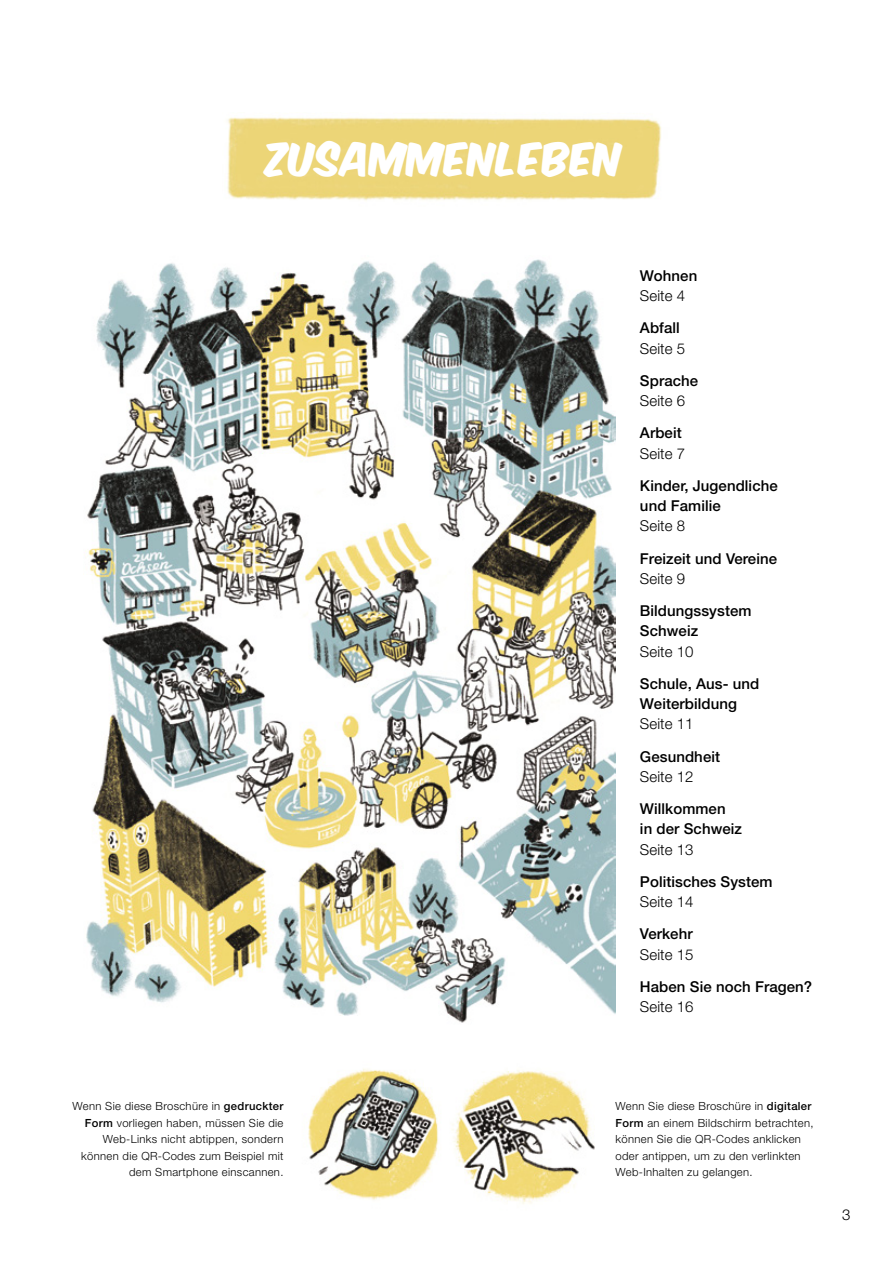
<style>
.page{position:relative;width:893px;height:1263px;background:#fff}
.page>*{position:absolute;margin:0;border:0;box-sizing:border-box;transform-origin:0 0}
.t1{font:39px "Komika Axis";letter-spacing:.03em;color:#fff}
.t2{font:500 15px/20.2px "Helvetica Neue LT Std";letter-spacing:.005em;color:#000}
.t3{font:300 15px "Helvetica Neue LT Std";letter-spacing:.005em;color:#000}
.t4{font:300 11.25px/16.5px "Helvetica Neue LT Std";letter-spacing:.03em;color:#000;text-align:right}
.s1{font-weight:500}
</style>
<div class="page">
<img style="left:85px;top:259px;width:530px;height:764px">
<img style="left:227px;top:117px;width:434px;height:84px">
<img style="left:308px;top:1068px;width:130px;height:132px">
<img style="left:452px;top:1071px;width:143px;height:133px">
<h1 class="t1" style="left:266px;top:140px;width:357px">ZUSAMMENLEBEN</h1>
<h2 class="t2" style="left:640px;top:265px;width:59px">Wohnen</h2>
<h2 class="t3" style="left:640px;top:286px;width:47px">Seite 4</h2>
<h2 class="t2" style="left:640px;top:318px;width:41px">Abfall</h2>
<h2 class="t3" style="left:640px;top:339px;width:47px">Seite 5</h2>
<h2 class="t2" style="left:640px;top:370px;width:60px">Sprache</h2>
<h2 class="t3" style="left:640px;top:391px;width:47px">Seite 6</h2>
<h2 class="t2" style="left:640px;top:423px;width:43px">Arbeit</h2>
<h2 class="t3" style="left:640px;top:444px;width:47px">Seite 7</h2>
<h2 class="t2" style="left:640px;top:475px;width:139px">Kinder, Jugendliche und Familie</h2>
<h2 class="t3" style="left:640px;top:517px;width:47px">Seite 8</h2>
<h2 class="t2" style="left:640px;top:548px;width:139px">Freizeit und Vereine</h2>
<h2 class="t3" style="left:640px;top:569px;width:47px">Seite 9</h2>
<h2 class="t2" style="left:640px;top:600px;width:113px">Bildungssystem<br>Schweiz</h2>
<h2 class="t3" style="left:640px;top:642px;width:55px">Seite 10</h2>
<h2 class="t2" style="left:640px;top:673px;width:121px">Schule, Aus- und<br>Weiterbildung</h2>
<h2 class="t3" style="left:640px;top:715px;width:55px">Seite 11</h2>
<h2 class="t2" style="left:640px;top:746px;width:82px">Gesundheit</h2>
<h2 class="t3" style="left:640px;top:767px;width:55px">Seite 12</h2>
<h2 class="t2" style="left:640px;top:798px;width:104px">Willkommen<br>in der Schweiz</h2>
<h2 class="t3" style="left:640px;top:840px;width:55px">Seite 13</h2>
<h2 class="t2" style="left:640px;top:871px;width:134px">Politisches System</h2>
<h2 class="t3" style="left:640px;top:892px;width:55px">Seite 14</h2>
<h2 class="t2" style="left:640px;top:924px;width:54px">Verkehr</h2>
<h2 class="t3" style="left:640px;top:945px;width:55px">Seite 15</h2>
<h2 class="t2" style="left:640px;top:976px;width:174px">Haben Sie noch Fragen?</h2>
<h2 class="t3" style="left:640px;top:997px;width:55px">Seite 16</h2>
<p class="t4" style="left:73px;top:1098px;width:212px">Wenn Sie diese Broschüre in <span class="s1">gedruckter Form</span> vorliegen haben, müssen Sie die Web-Links nicht abtippen, sondern können die QR-Codes zum Beispiel mit dem Smartphone einscannen.</p>
<p class="t4" style="left:615px;top:1098px;width:200px;text-align:left">Wenn Sie diese Broschüre in <span class="s1">digitaler Form</span> an einem Bildschirm betrachten, können Sie die QR-Codes anklicken oder antippen, um zu den verlinkten Web-Inhalten zu gelangen.</p>
<h2 class="t3" style="left:842px;top:1205px;width:10px">3</h2>
</div>
